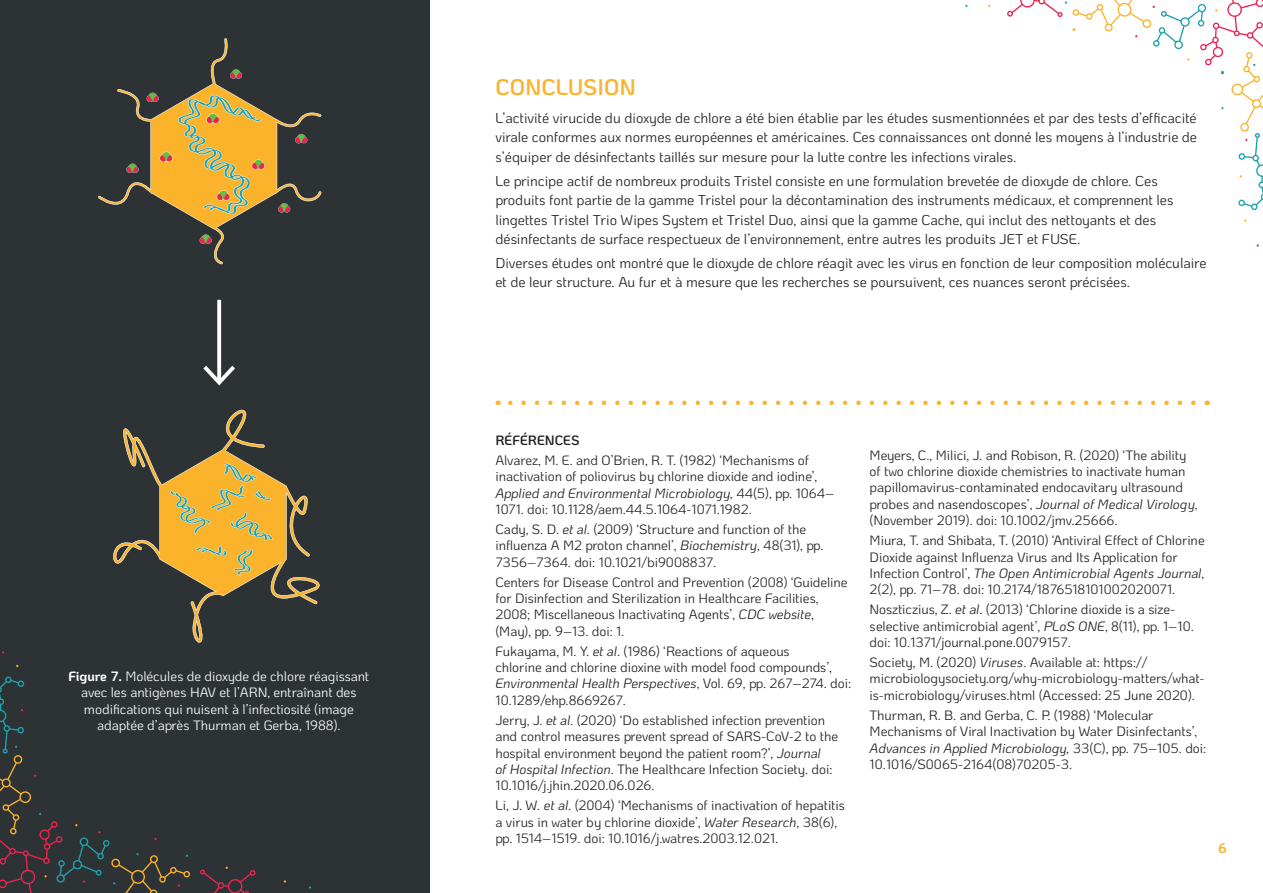
<style>
.page{position:relative;width:1263px;height:893px;background:#fff}
.page>*{position:absolute;margin:0;border:0;box-sizing:border-box;transform-origin:0 0}
.t1{font:600 22.5px "Ko Ho";color:#fcb32c}
.t2{font:14.25px/19.5px "Ko Ho";letter-spacing:-.005em;color:#231f20}
.t3{font:700 14.25px "Ko Ho";color:#fcb32c}
.t4{font:13.5px/16.2px "Ko Ho";letter-spacing:-.005em;color:#231f20}
.t5{font:13.5px/16.2px "Ko Ho";letter-spacing:-.005em;color:#fff;text-align:center}
.t6{font:600 13.5px "Ko Ho";color:#231f20}
.s1{font-weight:700}
.s2{font-style:italic}
</style>
<div class="page">
<div style="left:0;top:0;width:429px;height:893px;background:#2d3234"></div>
<svg style="left:1007px;top:0;width:256px;height:210px"></svg>
<div style="left:5px;top:676px;width:7px;height:7px;border:1px solid #1ea2ae;border-radius:50%"></div>
<svg style="left:200px;top:867px;width:56px;height:26px"></svg>
<svg style="left:0;top:677px;width:190px;height:216px"></svg>
<svg style="left:498px;top:401px;width:695px;height:4px"></svg>
<svg style="left:113px;top:410px;width:207px;height:233px"></svg>
<svg style="left:98px;top:38px;width:224px;height:226px"></svg>
<svg style="left:217px;top:300px;width:4px;height:66px"></svg>
<svg style="left:203px;top:366px;width:32px;height:19px"></svg>
<svg style="left:146px;top:93px;width:119px;height:121px;background:#cfa241"></svg>
<svg style="left:233px;top:550px;width:20px;height:27px"></svg>
<svg style="left:196px;top:546px;width:31px;height:10px"></svg>
<svg style="left:170px;top:463px;width:103px;height:77px;background:#ddae42"></svg>
<p class="t5" style="left:69px;top:669px;width:302px"><span class="s1">Figure 7.</span> Molécules de dioxyde de chlore réagissant avec les antigènes HAV et l’ARN, entraînant des modifications qui nuisent à l’infectiosité (image adaptée d’après Thurman et Gerba, 1988).</p>
<h1 class="t1" style="left:495px;top:72px;width:142px">CONCLUSION</h1>
<p class="t2" style="left:495px;top:108px;width:703px;text-align:justify">L’activité virucide du dioxyde de chlore a été bien établie par les études susmentionnées et par des tests d’efficacité virale conformes aux normes européennes et américaines. Ces connaissances ont donné les moyens à l’industrie de s’équiper de désinfectants taillés sur mesure pour la lutte contre les infections virales.</p>
<p class="t2" style="left:495px;top:171px;width:680px">Le principe actif de nombreux produits Tristel consiste en une formulation brevetée de dioxyde de chlore. Ces produits font partie de la gamme Tristel pour la décontamination des instruments médicaux, et comprennent les lingettes Tristel Trio Wipes System et Tristel Duo, ainsi que la gamme Cache, qui inclut des nettoyants et des désinfectants de surface respectueux de l’environnement, entre autres les produits JET et FUSE.</p>
<p class="t2" style="left:495px;top:253px;width:713px">Diverses études ont montré que le dioxyde de chlore réagit avec les virus en fonction de leur composition moléculaire et de leur structure. Au fur et à mesure que les recherches se poursuivent, ces nuances seront précisées.</p>
<p class="t6" style="left:495px;top:431px;width:86px">RÉFÉRENCES</p>
<p class="t4" style="left:495px;top:452px;width:340px">Alvarez, M. E. and O’Brien, R. T. (1982) ‘Mechanisms of inactivation of poliovirus by chlorine dioxide and iodine’, <span class="s2">Applied and Environmental Microbiology,</span> 44(5), pp. 1064– 1071. doi: 10.1128/aem.44.5.1064-1071.1982.</p>
<p class="t4" style="left:495px;top:521px;width:330px">Cady, S. D. <span class="s2">et al</span>. (2009) ‘Structure and function of the influenza A M2 proton channel’, <span class="s2">Biochemistry</span>, 48(31), pp.<br>7356–7364. doi: 10.1021/bi9008837.</p>
<p class="t4" style="left:495px;top:574px;width:354px">Centers for Disease Control and Prevention (2008) ‘Guideline for Disinfection and Sterilization in Healthcare Facilities, 2008; Miscellaneous Inactivating Agents’, <span class="s2">CDC website</span>, (May), pp. 9–13. doi: 1.</p>
<p class="t4" style="left:495px;top:643px;width:357px">Fukayama, M. Y. <span class="s2">et al</span>. (1986) ‘Reactions of aqueous<br>chlorine and chlorine dioxine with model food compounds’, <span class="s2">Environmental Health Perspectives</span>, Vol. 69, pp. 267–274. doi:<br>10.1289/ehp.8669267.</p>
<p class="t4" style="left:495px;top:712px;width:344px">Jerry, J. <span class="s2">et al</span>. (2020) ‘Do established infection prevention and control measures prevent spread of SARS-CoV-2 to the hospital environment beyond the patient room?’, <span class="s2">Journal<br>of Hospital Infection</span>. The Healthcare Infection Society. doi:<br>10.1016/j.jhin.2020.06.026.</p>
<p class="t4" style="left:495px;top:798px;width:351px">Li, J. W<span class="s2">. et al</span>. (2004) ‘Mechanisms of inactivation of hepatitis a virus in water by chlorine dioxide’, <span class="s2">Water Research</span>, 38(6), pp. 1514–1519. doi: 10.1016/j.watres.2003.12.021.</p>
<p class="t4" style="left:870px;top:447px;width:330px">Meyers, C., Milici, J. and Robison, R. (2020) ‘The ability of two chlorine dioxide chemistries to inactivate human papillomavirus-contaminated endocavitary ultrasound probes and nasendoscopes’, <span class="s2">Journal of Medical Virology</span>, (November 2019). doi: 10.1002/jmv.25666.</p>
<p class="t4" style="left:870px;top:533px;width:337px">Miura, T. and Shibata, T. (2010) ‘Antiviral Effect of Chlorine Dioxide against Influenza Virus and Its Application for Infection Control’, <span class="s2">The Open Antimicrobial Agents Journal</span>, 2(2), pp. 71–78. doi: 10.2174/1876518101002020071.</p>
<p class="t4" style="left:870px;top:602px;width:326px">Noszticzius, Z. <span class="s2">et al</span>. (2013) ‘Chlorine dioxide is a size&shy;selective antimicrobial agent’, <span class="s2">PLoS ONE</span>, 8(11), pp. 1–10. doi: 10.1371/journal.pone.0079157.</p>
<p class="t4" style="left:870px;top:655px;width:336px">Society, M. (2020) <span class="s2">Viruses</span>. Available at: https:// microbiologysociety.org/why-microbiology-matters/what&shy;is-microbiology/viruses.html (Accessed: 25 June 2020).</p>
<p class="t4" style="left:870px;top:707px;width:338px">Thurman, R. B. and Gerba, C. P. (1988) ‘Molecular Mechanisms of Viral Inactivation by Water Disinfectants’, <span class="s2">Advances in Applied Microbiology,</span> 33(C), pp. 75–105. doi:<br>10.1016/S0065-2164(08)70205-3.</p>
<p class="t3" style="left:1218px;top:836px;width:10px">6</p>
</div>
